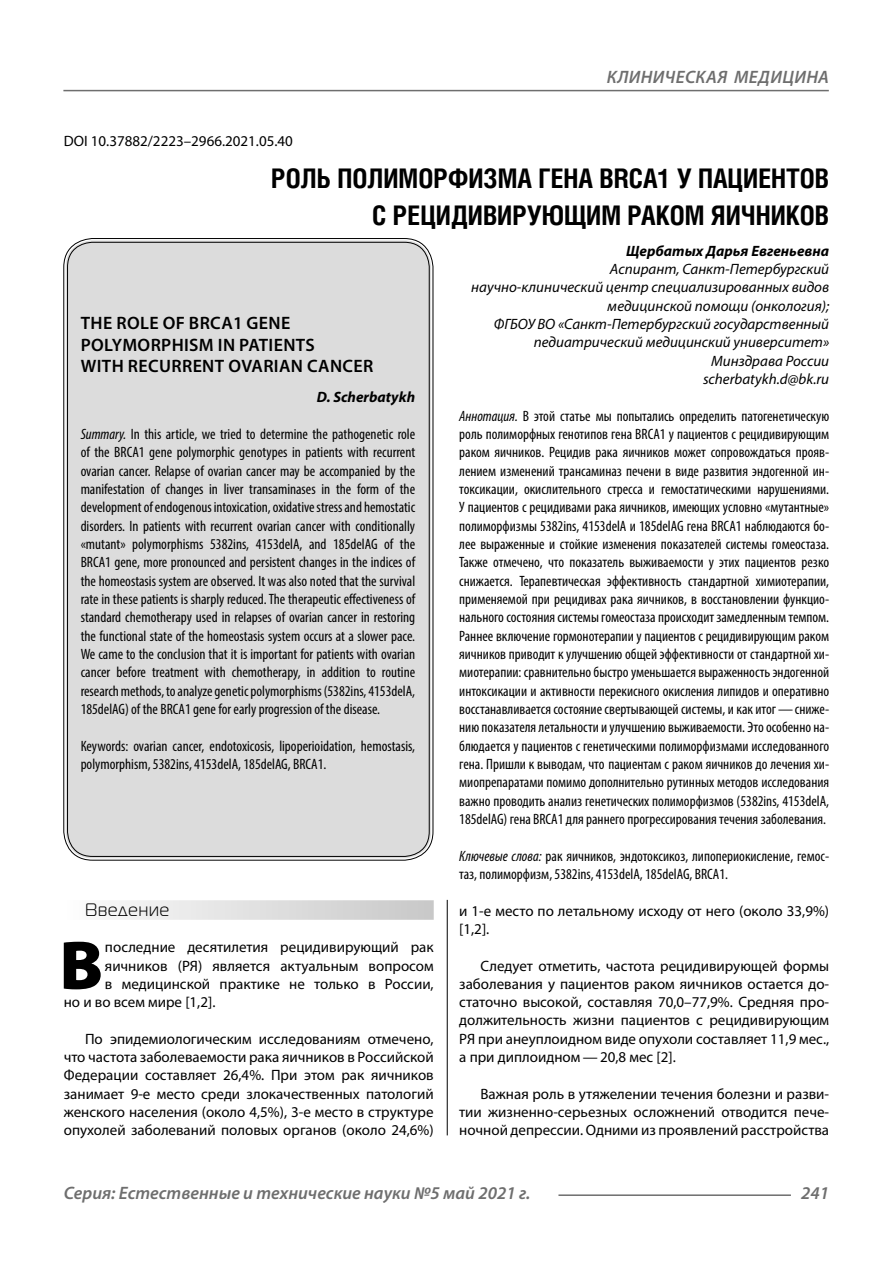
<style>
.page{position:relative;width:893px;height:1263px;background:#fff}
.page>*{position:absolute;margin:0;border:0;box-sizing:border-box;transform-origin:0 0}
.Bukvica{font:900 69.3px "Myriad Pro";color:#000}
.Header{font:700 27px/37.5px "Helios Cond C";color:#000;text-align:right}
.t1{font:italic 600 18px "Myriad Pro";color:#6e6e6e}
.Header-eng{font:600 18px/21.6px "Myriad Pro";letter-spacing:.02em;color:#000}
.Subheader{font:18px "Magistral C";letter-spacing:.05em;color:#000}
.Annotation-rus{font:condensed 15px/18.3px "Myriad Pro";color:#000;text-align:justify}
.Annotation-eng{font:condensed 15px/18.3px "Myriad Pro";color:#000;text-align:justify}
.Normal{font:15px/18.3px "Myriad Pro";color:#000;text-align:justify}
.Author-doc{font:italic 15px/18.3px "Myriad Pro";color:#000;text-align:right}
.Bukvica-2{font:15px "Myriad Pro";color:#000}
.DOI{font:15px "Myriad Pro";color:#000}
.Author{font:italic 700 15px "Myriad Pro";color:#000}
.Author-email{font:italic 15px "Myriad Pro";color:#000}
.Author-eng{font:italic 700 15px "Myriad Pro";color:#000}
.s1{font-style:italic}
</style>
<div class="page">
<hr style="left:447px;top:897px;width:1px;height:238px;background:#000">
<div style="left:43px;top:879px;width:786px;height:21px;background:#fff"></div>
<div style="left:64px;top:900px;width:370px;height:20px;background:linear-gradient(to right,#fcfcfc,#c8c8c8)"></div>
<div style="left:66px;top:240px;width:365px;height:618px;background:#dcdcdc;border-radius:27px"></div>
<hr style="left:558px;top:1194px;width:233px;height:2px;background:#6e6e6e">
<hr style="left:63px;top:90px;width:766px;height:1px;background:#6e6e6e">
<p class="t1" style="left:607px;top:66px;width:23px">Клиническая</p>
<p class="t1" style="left:734px;top:66px;width:13px">меди</p>
<p class="t1" style="left:782px;top:66px;width:25px">цина</p>
<p class="DOI" style="left:64px;top:132px;width:231px">DOI 10.37882/2223–2966.2021.05.40</p>
<p class="Header" style="left:271px;top:159px;width:560px">РОЛЬ ПОЛИМОРФИЗМА ГЕНА BRCA1 У ПАЦИЕНТОВ<br>С РЕЦИДИВИРУЮЩИМ РАКОМ ЯИЧНИКОВ</p>
<p class="Author" style="left:626px;top:241px;width:205px">Щербатых Дарья Евгеньевна</p>
<p class="Author-doc" style="left:471px;top:260px;width:359px">Аспирант, Санкт-Петербургский<br>научно-клинический центр специализированных видов медицинской помощи (онкология);<br>ФГБОУ ВО «Санкт-Петербургский государственный педиатрический медицинский университет» Минздрава России</p>
<p class="Author-email" style="left:703px;top:370px;width:128px">scherbatykh.d@bk.ru</p>
<p class="Annotation-rus" style="left:459px;top:406px;width:371px"><span class="s1">Аннотация.</span> В этой статье мы попытались определить патогенетическую роль полиморфных генотипов гена BRCA1 у пациентов с рецидивирующим раком яичников. Рецидив рака яичников может сопровождаться прояв&shy;лением изменений трансаминаз печени в виде развития эндогенной ин&shy;токсикации, окислительного стресса и гемостатическими нарушениями.<br>У пациентов с рецидивами рака яичников, имеющих условно «мутантные» полиморфизмы 5382ins, 4153delA и 185delAG гена BRCA1 наблюдаются бо&shy;лее выраженные и стойкие изменения показателей системы гомеостаза.<br>Также отмечено, что показатель выживаемости у этих пациентов резко снижается. Терапевтическая эффективность стандартной химиотерапии, применяемой при рецидивах рака яичников, в восстановлении функцио&shy;нального состояния системы гомеостаза происходит замедленным темпом.<br>Раннее включение гормонотерапии у пациентов с рецидивирующим раком яичников приводит к улучшению общей эффективности от стандартной хи&shy;миотерапии: сравнительно быстро уменьшается выраженность эндогенной интоксикации и активности перекисного окисления липидов и оперативно восстанавливается состояние свертывающей системы, и как итог—сниже&shy;нию показателя летальности и улучшению выживаемости. Это особенно на&shy;блюдается у пациентов с генетическими полиморфизмами исследованного гена. Пришли к выводам, что пациентам с раком яичников до лечения хи&shy;миопрепаратами помимо дополнительно рутинных методов исследования важно проводить анализ генетических полиморфизмов (5382ins, 4153delA, 185delAG) гена BRCA1 для раннего прогрессирования течения заболевания.</p>
<p class="Annotation-rus" style="left:459px;top:846px;width:371px"><span class="s1">Ключевые слова:</span> рак яичников, эндотоксикоз, липопериокисление, гемос&shy;таз, полиморфизм, 5382ins, 4153delA, 185delAG, BRCA1.</p>
<p class="Subheader" style="left:85px;top:900px;width:86px">Введение</p>
<p class="Bukvica" style="left:59px;top:919px;width:45px">В</p>
<p class="Bukvica-2" style="left:105px;top:938px;width:330px">последние десятилетия рецидивирующий рак</p>
<p class="Header-eng" style="left:81px;top:312px;width:294px">THE ROLE OF BRCA1 GENE<br>POLYMORPHISM IN PATIENTS<br>WITH RECURRENT OVARIAN CANCER</p>
<p class="Author-eng" style="left:317px;top:388px;width:100px">D. Scherbatykh</p>
<p class="Annotation-eng" style="left:81px;top:425px;width:336px"><span class="s1">Summary.</span> In this article, we tried to determine the pathogenetic role of the BRCA1 gene polymorphic genotypes in patients with recurrent ovarian cancer. Relapse of ovarian cancer may be accompanied by the manifestation of changes in liver transaminases in the form of the development of endogenous intoxication, oxidative stress and hemostatic disorders. In patients with recurrent ovarian cancer with conditionally «mutant» polymorphisms 5382ins, 4153delA, and 185delAG of the BRCA1 gene, more pronounced and persistent changes in the indices of the homeostasis system are observed. It was also noted that the survival rate in these patients is sharply reduced. The therapeutic effectiveness of standard chemotherapy used in relapses of ovarian cancer in restoring the functional state of the homeostasis system occurs at a slower pace.<br>We came to the conclusion that it is important for patients with ovarian cancer before treatment with chemotherapy, in addition to routine research methods, to analyze genetic polymorphisms (5382ins, 4153delA, 185delAG) of the BRCA1 gene for early progression of the disease.</p>
<p class="Annotation-eng" style="left:81px;top:736px;width:336px">Кeywords: ovarian cancer, endotoxicosis, lipoperioidation, hemostasis, polymorphism, 5382ins, 4153delA, 185delAG, BRCA1.</p>
<p class="Normal" style="left:459px;top:901px;width:371px">и 1-е место по летальному исходу от него (около 33,9%) [1,2].</p>
<p class="Normal" style="left:459px;top:956px;width:371px;text-indent:21px">Следует отметить, частота рецидивирующей формы заболевания у пациентов раком яичников остается до&shy;статочно высокой, составляя 70,0–77,9%. Средняя про&shy;должительность жизни пациентов с рецидивирующим РЯ при анеуплоидном виде опухоли составляет 11,9 мес., а при диплоидном — 20,8 мес [2].</p>
<p class="Normal" style="left:459px;top:1084px;width:371px;text-indent:21px">Важная роль в утяжелении течения болезни и разви&shy;тии жизненно-серьезных осложнений отводится пече&shy;ночной депрессии. Одними из проявлений расстройства</p>
<p class="Bukvica-2" style="left:105px;top:956px;width:330px">яичников (РЯ) является актуальным вопросом</p>
<p class="Bukvica-2" style="left:105px;top:974px;width:330px">в медицинской практике не только в России,</p>
<p class="Bukvica-2" style="left:64px;top:993px;width:153px">но и во всем мире [1,2].</p>
<p class="Normal" style="left:64px;top:1029px;width:371px;text-indent:21px">По эпидемиологическим исследованиям отмечено, что частота заболеваемости рака яичников в Российской Федерации составляет 26,4%. При этом рак яичников занимает 9-е место среди злокачественных патологий женского населения (около 4,5%), 3-е место в структуре опухолей заболеваний половых органов (около 24,6%)</p>
<p class="t1" style="left:64px;top:1182px;width:468px">Серия: Естественные и технические науки №5 май 2021 г.</p>
<p class="t1" style="left:801px;top:1182px;width:30px">241</p>
</div>
